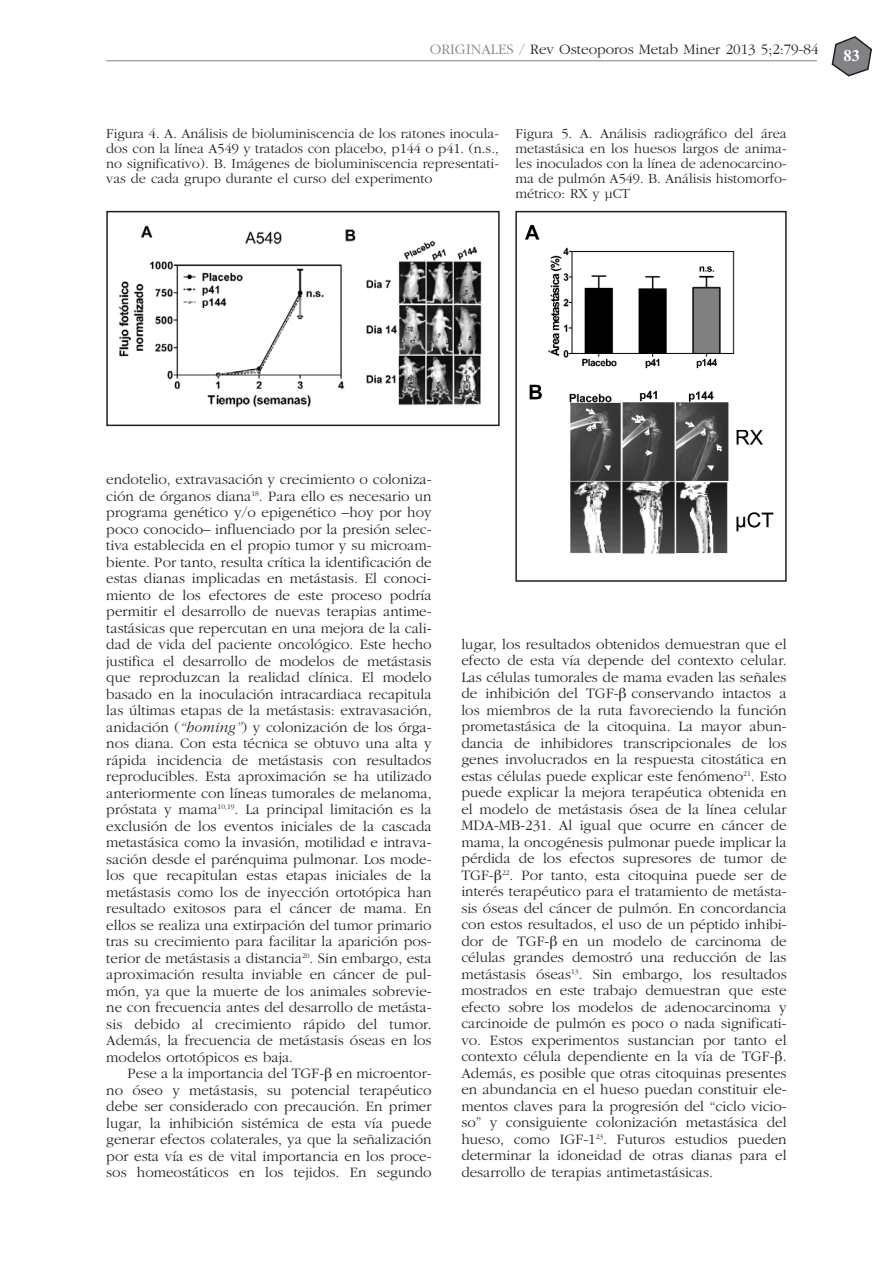
<style>
.page{position:relative;width:893px;height:1263px;background:#fff}
.page>*{position:absolute;margin:0;border:0;box-sizing:border-box;transform-origin:0 0}
.t1{font:700 16.5px "Times New Roman";color:#fff}
.t2{font:300 15px/16.5px "Garamond";color:#231f20;text-align:justify}
.t3{font:300 14.25px/15px "Garamond";color:#231f20;text-align:justify}
.s1{color:#808285}
.s2{font-style:italic}
</style>
<div class="page">
<svg style="left:832px;top:36px;width:40px;height:40px"></svg>
<hr style="left:106px;top:60px;width:711px;height:1px;background:#808285">
<img style="left:118px;top:225px;width:364px;height:183px">
<div style="left:106px;top:211px;width:394px;height:215px;border:2px solid #231f20"></div>
<img style="left:524px;top:224px;width:250px;height:330px">
<div style="left:515px;top:211px;width:272px;height:371px;border:2px solid #231f20"></div>
<p class="t2" style="left:430px;top:42px;width:390px"><span class="s1">ORIGINALES /</span> Rev Osteoporos Metab Miner 2013 5;2:79-84</p>
<p class="t1" style="left:844px;top:46px;width:18px">83</p>
<p class="t3" style="left:106px;top:127px;width:394px">Figura 4. A. Análisis de bioluminiscencia de los ratones inocula&shy;dos con la línea A549 y tratados con placebo, p144 o p41. (n.s., no significativo). B. Imágenes de bioluminiscencia representati&shy;vas de cada grupo durante el curso del experimento</p>
<p class="t3" style="left:516px;top:127px;width:273px">Figura 5. A. Análisis radiográfico del área metastásica en los huesos largos de anima&shy;les inoculados con la línea de adenocarcino&shy;ma de pulmón A549. B. Análisis histomorfo&shy;métrico: RX y µCT</p>
<p class="t2" style="left:106px;top:472px;width:327px">endotelio, extravasación y crecimiento o coloniza&shy;ción de órganos diana<sup>18</sup>. Para ello es necesario un programa genético y/o epigenético –hoy por hoy poco conocido– influenciado por la presión selec&shy;tiva establecida en el propio tumor y su microam&shy;biente. Por tanto, resulta crítica la identificación de estas dianas implicadas en metástasis. El conoci&shy;miento de los efectores de este proceso podría permitir el desarrollo de nuevas terapias antime&shy;tastásicas que repercutan en una mejora de la cali&shy;dad de vida del paciente oncológico. Este hecho justifica el desarrollo de modelos de metástasis que reproduzcan la realidad clínica. El modelo basado en la inoculación intracardiaca recapitula las últimas etapas de la metástasis: extravasación, anidación (<span class="s2">“homing”</span>) y colonización de los órga&shy;nos diana. Con esta técnica se obtuvo una alta y rápida incidencia de metástasis con resultados reproducibles. Esta aproximación se ha utilizado anteriormente con líneas tumorales de melanoma, próstata y mama<sup>10,19</sup>. La principal limitación es la exclusión de los eventos iniciales de la cascada metastásica como la invasión, motilidad e intrava&shy;sación desde el parénquima pulmonar. Los mode&shy;los que recapitulan estas etapas iniciales de la metástasis como los de inyección ortotópica han resultado exitosos para el cáncer de mama. En ellos se realiza una extirpación del tumor primario tras su crecimiento para facilitar la aparición pos&shy;terior de metástasis a distancia<sup>20</sup>. Sin embargo, esta aproximación resulta inviable en cáncer de pul&shy;món, ya que la muerte de los animales sobrevie&shy;ne con frecuencia antes del desarrollo de metásta&shy;sis debido al crecimiento rápido del tumor.<br>Además, la frecuencia de metástasis óseas en los modelos ortotópicos es baja.</p>
<p class="t2" style="left:106px;top:1066px;width:327px;text-indent:21px">Pese a la importancia del TGF- en microentor&shy;no óseo y metástasis, su potencial terapéutico debe ser considerado con precaución. En primer lugar, la inhibición sistémica de esta vía puede generar efectos colaterales, ya que la señalización por esta vía es de vital importancia en los proce&shy;sos homeostáticos en los tejidos. En segundo</p>
<p class="t2" style="left:461px;top:637px;width:327px">lugar, los resultados obtenidos demuestran que el efecto de esta vía depende del contexto celular.<br>Las células tumorales de mama evaden las señales de inhibición del TGF- conservando intactos a los miembros de la ruta favoreciendo la función prometastásica de la citoquina. La mayor abun&shy;dancia de inhibidores transcripcionales de los genes involucrados en la respuesta citostática en estas células puede explicar este fenómeno<sup>21</sup>. Esto puede explicar la mejora terapéutica obtenida en el modelo de metástasis ósea de la línea celular MDA-MB-231. Al igual que ocurre en cáncer de mama, la oncogénesis pulmonar puede implicar la pérdida de los efectos supresores de tumor de TGF- <sup>22</sup>. Por tanto, esta citoquina puede ser de interés terapéutico para el tratamiento de metásta&shy;sis óseas del cáncer de pulmón. En concordancia con estos resultados, el uso de un péptido inhibi&shy;dor de TGF- en un modelo de carcinoma de células grandes demostró una reducción de las metástasis óseas<sup>13</sup>. Sin embargo, los resultados mostrados en este trabajo demuestran que este efecto sobre los modelos de adenocarcinoma y carcinoide de pulmón es poco o nada significati&shy;vo. Estos experimentos sustancian por tanto el contexto célula dependiente en la vía de TGF- .<br>Además, es posible que otras citoquinas presentes en abundancia en el hueso puedan constituir ele&shy;mentos claves para la progresión del “ciclo vicio&shy;so” y consiguiente colonización metastásica del hueso, como IGF-1<sup>23</sup>. Futuros estudios pueden determinar la idoneidad de otras dianas para el desarrollo de terapias antimetastásicas.</p>
</div>
